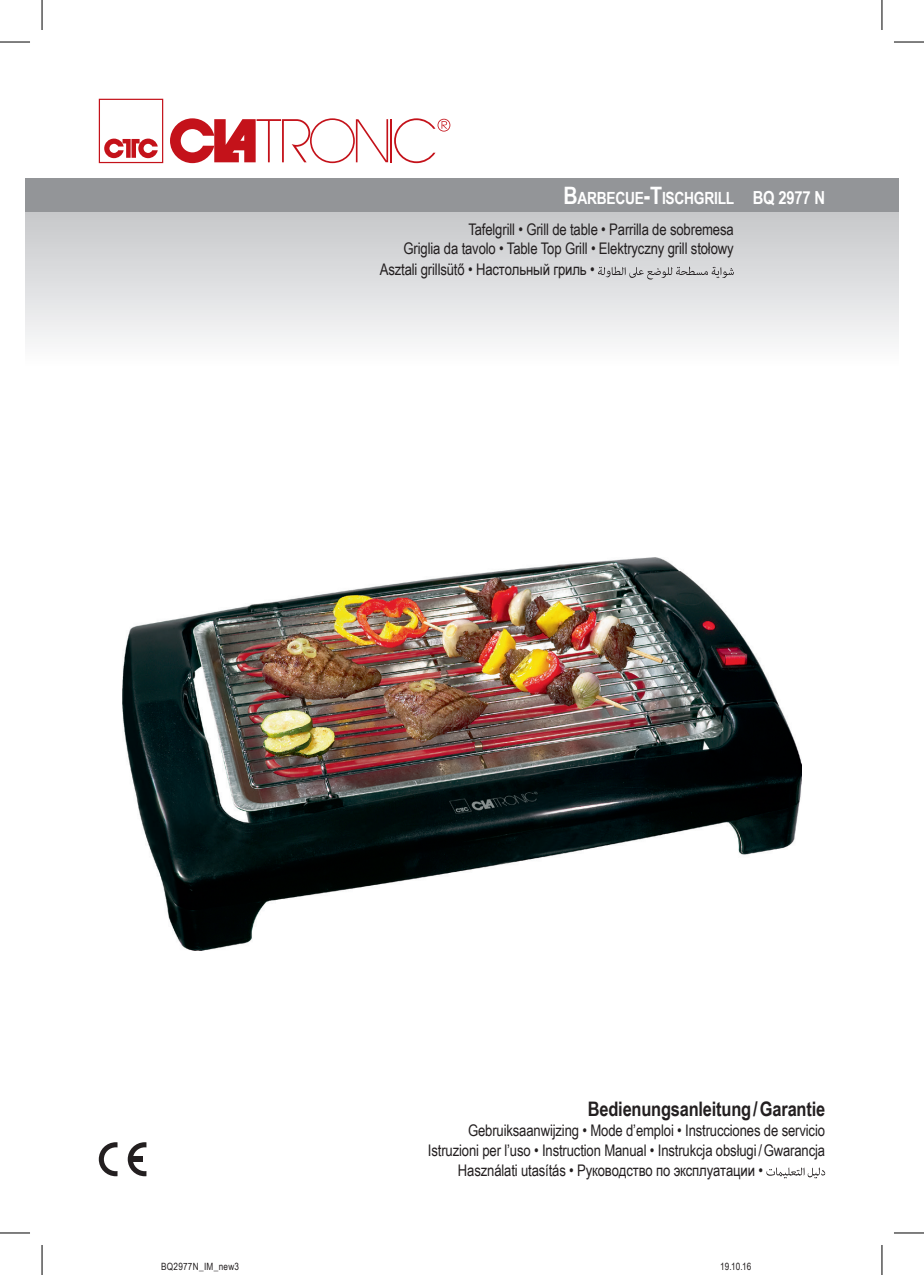
<style>
.page{position:relative;width:924px;height:1275px;background:#fff}
.page>*{position:absolute;margin:0;border:0;box-sizing:border-box;transform-origin:0 0}
.t1{font:700 20px "Arial Narrow";letter-spacing:-.01em;color:#231f20}
.t2{font:700 18px "Arial Narrow";letter-spacing:-.01em;color:#fff}
.t3{font:700 16.8px "Arial Narrow";letter-spacing:-.015em;color:#fff}
.t4{font:16px "Arial Narrow";letter-spacing:-.01em;color:#231f20}
.t5{font:10px "Arial Narrow";letter-spacing:.02em;color:#231f20}
.s1{font-size:24px}
</style>
<div class="page">
<svg style="left:99px;top:99px;width:64px;height:64px"></svg>
<hr style="left:390px;top:119px;width:2px;height:43px;background:#c4121a">
<svg style="left:394px;top:118px;width:56px;height:45px"></svg>
<svg style="left:170px;top:118px;width:218px;height:45px"></svg>
<div style="left:25px;top:178px;width:873px;height:34px;background:#939598"></div>
<div style="left:25px;top:212px;width:873px;height:155px;background:linear-gradient(to bottom,#c6c7ca,#fdfdfe)"></div>
<svg style="left:99px;top:1142px;width:18px;height:34px"></svg>
<svg style="left:128px;top:1142px;width:18px;height:34px"></svg>
<div style="left:129px;top:1156px;width:14px;height:5px;background:#231f20"></div>
<svg style="left:766px;top:1167px;width:58px;height:11px"></svg>
<svg style="left:597px;top:266px;width:136px;height:13px;background:#bfbfc1"></svg>
<img style="left:123px;top:558px;width:677px;height:392px">
<hr style="left:0;top:42px;width:30px;height:1px;background:#000">
<hr style="left:893px;top:42px;width:30px;height:1px;background:#000">
<hr style="left:0;top:1232px;width:30px;height:1px;background:#000">
<hr style="left:893px;top:1232px;width:30px;height:1px;background:#000">
<hr style="left:42px;top:0;width:1px;height:30px;background:#000">
<hr style="left:42px;top:1245px;width:1px;height:30px;background:#000">
<hr style="left:881px;top:0;width:1px;height:30px;background:#000">
<hr style="left:881px;top:1245px;width:1px;height:30px;background:#000">
<p class="t3" style="left:563px;top:185px;width:172px"><span class="s1">B</span>ARBECUE<span class="s1">-T</span>ISCHGRILL</p>
<p class="t4" style="left:468px;top:218px;width:267px">Tafelgrill • Grill de table • Parrilla de sobremesa</p>
<p class="t4" style="left:403px;top:237px;width:331px">Griglia da tavolo • Table Top Grill • Elektryczny grill stołowy</p>
<p class="t4" style="left:379px;top:257px;width:216px">Asztali grillsütő • Настольный гриль •</p>
<p class="t2" style="left:752px;top:184px;width:74px">BQ 2977 N</p>
<p class="t1" style="left:587px;top:1094px;width:239px">Bedienungsanleitung/Garantie</p>
<p class="t4" style="left:468px;top:1118px;width:358px">Gebruiksaanwijzing • Mode d’emploi • Instrucciones de servicio</p>
<p class="t4" style="left:428px;top:1138px;width:398px">Istruzioni per l’uso • Instruction Manual • Instrukcja obsługi/Gwarancja</p>
<p class="t4" style="left:457px;top:1158px;width:306px">Használati utasítás • Руководство по эксплуатации •</p>
<p class="t5" style="left:161px;top:1258px;width:79px">BQ2977N_IM_new3</p>
<p class="t5" style="left:720px;top:1258px;width:33px">19.10.16</p>
</div>
